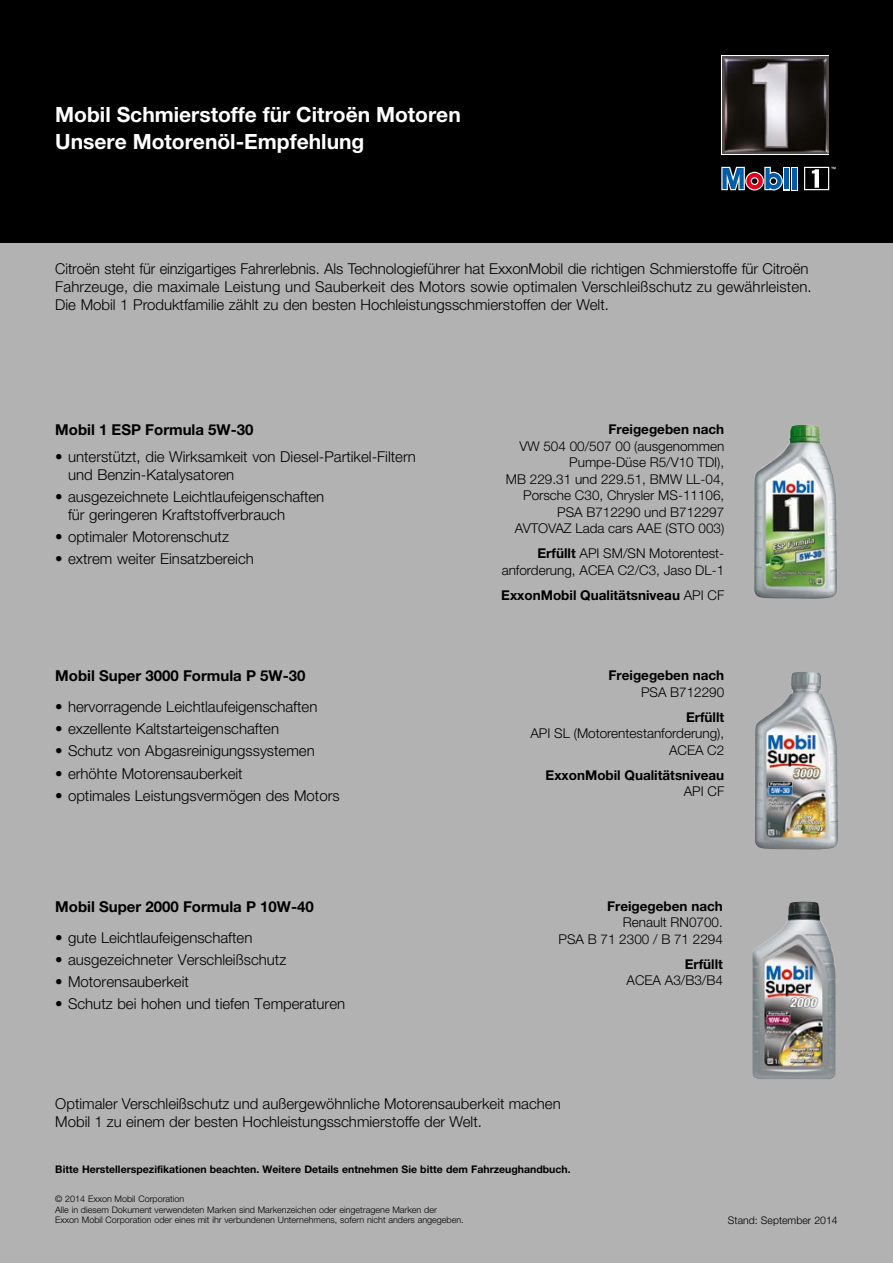
<style>
.page{position:relative;width:893px;height:1263px;background:#b2b2b2}
.page>*{position:absolute;margin:0;border:0;box-sizing:border-box;transform-origin:0 0}
.t1{font:700 21px/27px "Helvetica Neue LT Pro";color:#fff}
.t2{font:300 15px/18px "Helvetica Neue LT Pro";color:#000}
.t3{font:700 15px "Helvetica Neue LT Pro";color:#000}
.t4{font:300 13.5px/16.5px "Helvetica Neue LT Pro";color:#000;text-align:right}
.t5{font:700 13.5px "Helvetica Neue LT Pro";color:#000}
.t6{font:700 10.5px "Helvetica Neue LT Pro";color:#000}
.t7{font:300 10.5px "Helvetica Neue LT Pro";color:#000}
.t8{font:300 9px/10.5px "Helvetica Neue LT Pro";color:#000}
.s1{font-weight:700}
.s2{font-weight:300}
</style>
<div class="page">
<div style="left:0;top:0;width:893px;height:242px;background:#000"></div>
<img style="left:755px;top:672px;width:83px;height:177px">
<img style="left:752px;top:901px;width:84px;height:178px">
<svg style="left:721px;top:55px;width:108px;height:100px"></svg>
<img style="left:722px;top:56px;width:106px;height:98px">
<div style="left:791px;top:167px;width:7px;height:23px;background:#005ba9"></div>
<div style="left:783px;top:167px;width:7px;height:23px;background:#005ba9"></div>
<svg style="left:721px;top:167px;width:67px;height:23px"></svg>
<hr style="left:784px;top:174px;width:4px;height:15px;background:#005ba9">
<svg style="left:804px;top:167px;width:31px;height:23px"></svg>
<img style="left:786px;top:425px;width:19px;height:23px">
<h1 class="t1" style="left:55px;top:101px;width:407px">Mobil Schmierstoffe für Citroën Motoren<br>Unsere Motorenöl-Empfehlung</h1>
<p class="t2" style="left:55px;top:260px;width:758px">Citroën steht für einzigartiges Fahrerlebnis. Als Technologieführer hat ExxonMobil die richtigen Schmierstoffe für Citroën<br>Fahrzeuge, die maximale Leistung und Sauberkeit des Motors sowie optimalen Verschleißschutz zu gewährleisten.<br>Die Mobil 1 Produktfamilie zählt zu den besten Hochleistungsschmierstoffen der Welt.</p>
<p class="t3" style="left:55px;top:420px;width:200px">Mobil 1 ESP Formula 5W-30</p>
<p class="t2" style="left:68px;top:447px;width:349px;text-indent:-13px">• unterstützt, die Wirksamkeit von Diesel-Partikel-Filtern und Benzin-Katalysatoren</p>
<p class="t2" style="left:68px;top:487px;width:258px;text-indent:-13px">• ausgezeichnete Leichtlaufeigenschaften für geringeren Kraftstoffverbrauch</p>
<p class="t2" style="left:55px;top:527px;width:175px">• optimaler Motorenschutz</p>
<p class="t2" style="left:55px;top:550px;width:200px">• extrem weiter Einsatzbereich</p>
<p class="t3" style="left:55px;top:666px;width:252px">Mobil Super 3000 Formula P 5W-30</p>
<p class="t2" style="left:55px;top:697px;width:264px">• hervorragende Leichtlaufeigenschaften</p>
<p class="t2" style="left:55px;top:719px;width:225px">• exzellente Kaltstarteigenschaften</p>
<p class="t2" style="left:55px;top:742px;width:261px">• Schutz von Abgasreinigungssystemen</p>
<p class="t2" style="left:55px;top:764px;width:189px">• erhöhte Motorensauberkeit</p>
<p class="t2" style="left:55px;top:786px;width:286px">• optimales Leistungsvermögen des Motors</p>
<p class="t3" style="left:55px;top:897px;width:260px">Mobil Super 2000 Formula P 10W-40</p>
<p class="t2" style="left:55px;top:928px;width:199px">• gute Leichtlaufeigenschaften</p>
<p class="t2" style="left:55px;top:950px;width:233px">• ausgezeichneter Verschleißschutz</p>
<p class="t2" style="left:55px;top:972px;width:135px">• Motorensauberkeit</p>
<p class="t2" style="left:55px;top:994px;width:291px">• Schutz bei hohen und tiefen Temperaturen</p>
<p class="t5" style="left:608px;top:421px;width:117px">Freigegeben nach</p>
<p class="t4" style="left:506px;top:437px;width:220px">VW 504 00/507 00 (ausgenommen<br>Pumpe-Düse R5/V10 TDI),<br>MB 229.31 und 229.51, BMW LL-04,<br>Porsche C30, Chrysler MS-11106,<br>PSA B712290 und B712297<br>AVTOVAZ Lada cars AAE (STO 003)</p>
<p class="t4" style="left:502px;top:545px;width:224px"><span class="s1">Erfüllt</span> API SM/SN Motorentest&shy;anforderung, ACEA C2/C3, Jaso DL-1</p>
<p class="t5" style="left:501px;top:586px;width:224px">ExxonMobil Qualitätsniveau <span class="s2">API CF</span></p>
<p class="t5" style="left:608px;top:667px;width:117px">Freigegeben nach</p>
<p class="t4" style="left:641px;top:683px;width:85px">PSA B712290</p>
<p class="t5" style="left:686px;top:708px;width:40px">Erfüllt</p>
<p class="t4" style="left:530px;top:725px;width:195px">API SL (Motorentestanforderung),<br>ACEA C2</p>
<p class="t5" style="left:546px;top:766px;width:180px">ExxonMobil Qualitätsniveau</p>
<p class="t4" style="left:684px;top:783px;width:42px">API CF</p>
<p class="t5" style="left:607px;top:897px;width:117px">Freigegeben nach</p>
<p class="t4" style="left:558px;top:914px;width:166px">Renault RN0700.<br>PSA B 71 2300 / B 71 2294</p>
<p class="t5" style="left:685px;top:955px;width:40px">Erfüllt</p>
<p class="t4" style="left:627px;top:972px;width:98px">ACEA A3/B3/B4</p>
<p class="t2" style="left:55px;top:1094px;width:507px">Optimaler Verschleißschutz und außergewöhnliche Motorensauberkeit machen<br>Mobil 1 zu einem der besten Hochleistungsschmierstoffe der Welt.</p>
<p class="t6" style="left:55px;top:1162px;width:517px">Bitte Herstellerspezifikationen beachten. Weitere Details entnehmen Sie bitte dem Fahrzeughandbuch.</p>
<p class="t8" style="left:55px;top:1194px;width:410px">© 2014 Exxon Mobil Corporation<br>Alle in diesem Dokument verwendeten Marken sind Markenzeichen oder eingetragene Marken der<br>Exxon Mobil Corporation oder eines mit ihr verbundenen Unternehmens, sofern nicht anders angegeben.</p>
<p class="t7" style="left:728px;top:1213px;width:111px">Stand: September 2014</p>
</div>
